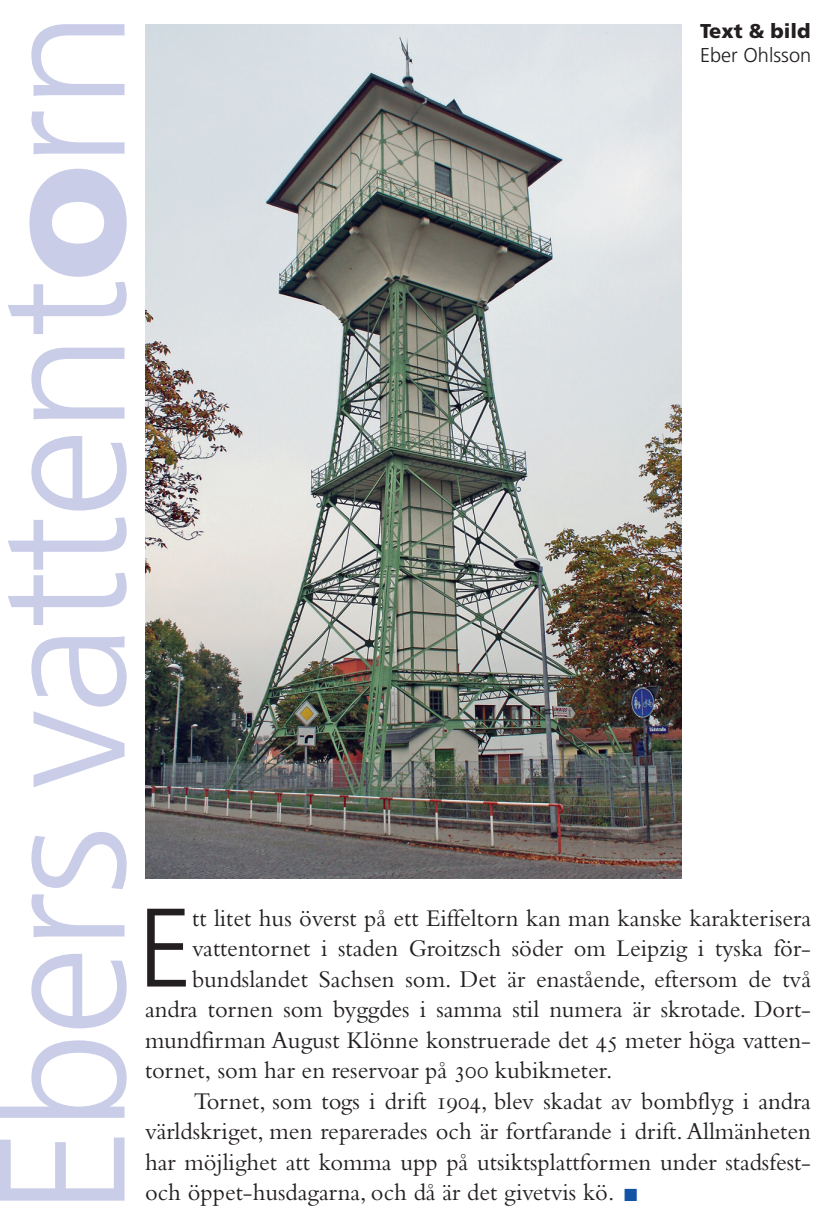
<style>
.page{position:relative;width:839px;height:1216px;background:#fff}
.page>*{position:absolute;margin:0;border:0;box-sizing:border-box;transform-origin:0 0}
.t1{font:300 178.25px "Frutiger";letter-spacing:-.025em;color:#c9cde7}
.t2{font:300 111.5px "Frutiger";color:#231f20}
.t3{font:25px "Bembo";color:#231f20}
.t4{font:300 20px "Frutiger";color:#231f20}
.t5{font:900 20px "Frutiger";color:#231f20}
.s1{font-weight:900}
.s2{font-family:"Bembo Expert"}
.s3{color:#1454a5}
</style>
<div class="page">
<img style="left:145px;top:24px;width:535px;height:854px">
<h1 class="t1" style="left:-9px;top:1215px;width:1207px;rotate:-90deg">Ebers vattent<span class="s1">o</span>rn</h1>
<p class="t5" style="left:700px;top:23px;width:112px">Text &amp; bild</p>
<p class="t4" style="left:700px;top:47px;width:113px">Eber Ohlsson</p>
<h2 class="t2" style="left:138px;top:902px;width:56px">E</h2>
<p class="t3" style="left:192px;top:908px;width:620px">tt litet hus överst på ett Eiffeltorn kan man kanske karakterisera</p>
<p class="t3" style="left:192px;top:939px;width:620px">vattentornet i staden Groitzsch söder om Leipzig i tyska för-</p>
<p class="t3" style="left:192px;top:969px;width:620px">bundslandet Sachsen som. Det är enastående, eftersom de två</p>
<p class="t3" style="left:145px;top:999px;width:667px">andra tornen som byggdes i samma stil numera är skrotade. Dort -</p>
<p class="t3" style="left:145px;top:1030px;width:667px">mund firman August Klönne konstruerade det <span class="s2">45</span> meter höga vatten-</p>
<p class="t3" style="left:145px;top:1060px;width:468px">tornet, som har en reservoar på <span class="s2">300</span> kubikmeter.</p>
<p class="t3" style="left:194px;top:1091px;width:618px">Tornet, som togs i drift <span class="s2">1904</span>, blev skadat av bombflyg i andra</p>
<p class="t3" style="left:145px;top:1121px;width:667px">världskriget, men reparerades och är fortfarande i drift. Allmänheten</p>
<p class="t3" style="left:145px;top:1152px;width:667px">har möjlighet att komma upp på utsiktsplattformen under stadsfest-</p>
<p class="t3" style="left:145px;top:1182px;width:493px">och öppet-husdagarna, och då är det givetvis kö. <span class="s3">■</span></p>
</div>
